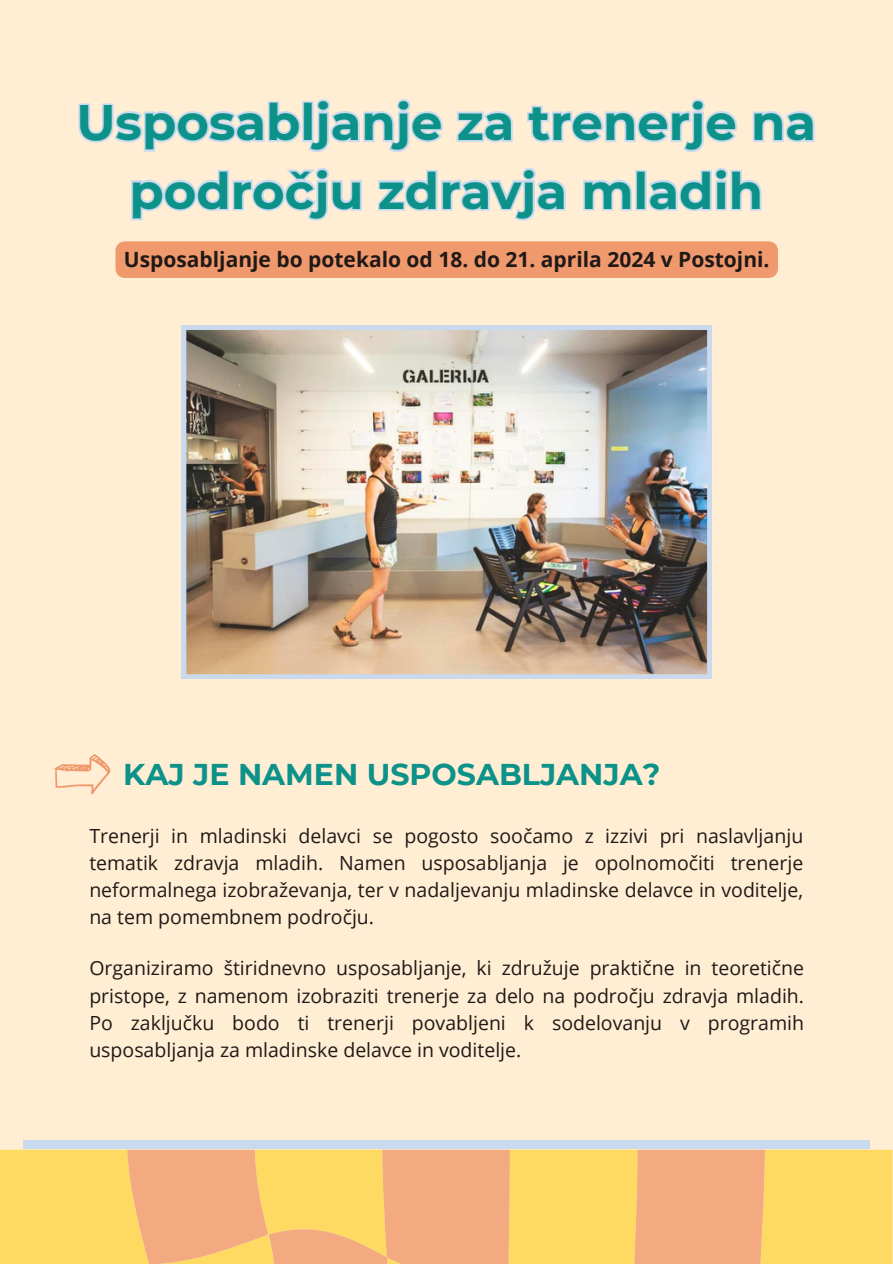
<style>
.page{position:relative;width:893px;height:1264px;background:#fff}
.page>*{position:absolute;margin:0;border:0;box-sizing:border-box;transform-origin:0 0}
.t1{font:700 49.8px/68.7px "Montserrat";color:#0d928a;text-align:center}
.t2{font:700 30px "Montserrat";color:#0d928a}
.t3{font:700 21px "Open Sans";color:#201917}
.t4{font:19.5px/27px "Open Sans";color:#201917;text-align:justify}
</style>
<div class="page">
<div style="left:0;top:0;width:892px;height:1263px;background:#ffeed4"></div>
<svg style="left:0;top:1149px;width:892px;height:114px;background:#f9c570"></svg>
<div style="left:24px;top:1140px;width:845px;height:9px;background:#c9daef"></div>
<img style="left:182px;top:325px;width:529px;height:353px">
<svg style="left:54px;top:754px;width:56px;height:40px"></svg>
<div style="left:115px;top:241px;width:663px;height:37px;background:#f0996c"></div>
<svg style="left:78px;top:99px;width:737px;height:53px"></svg>
<svg style="left:131px;top:167px;width:631px;height:54px"></svg>
<p class="t1" style="left:76px;top:88px;width:741px">Usposabljanje za trenerje na področju zdravja mladih</p>
<h2 class="t3" style="left:124px;top:244px;width:647px">Usposabljanje bo potekalo od 18. do 21. aprila 2024 v Postojni.</h2>
<p class="t2" style="left:123px;top:755px;width:538px">KAJ JE NAMEN USPOSABLJANJA?</p>
<h3 class="t4" style="left:89px;top:821px;width:715px">Trenerji in mladinski delavci se pogosto soočamo z izzivi pri naslavljanju tematik zdravja mladih. Namen usposabljanja je opolnomočiti trenerje neformalnega izobraževanja, ter v nadaljevanju mladinske delavce in voditelje, na tem pomembnem področju.</h3>
<p class="t4" style="left:89px;top:954px;width:716px">Organiziramo štiridnevno usposabljanje, ki združuje praktične in teoretične pristope, z namenom izobraziti trenerje za delo na področju zdravja mladih.<br>Po zaključku bodo ti trenerji povabljeni k sodelovanju v programih usposabljanja za mladinske delavce in voditelje.</p>
</div>
